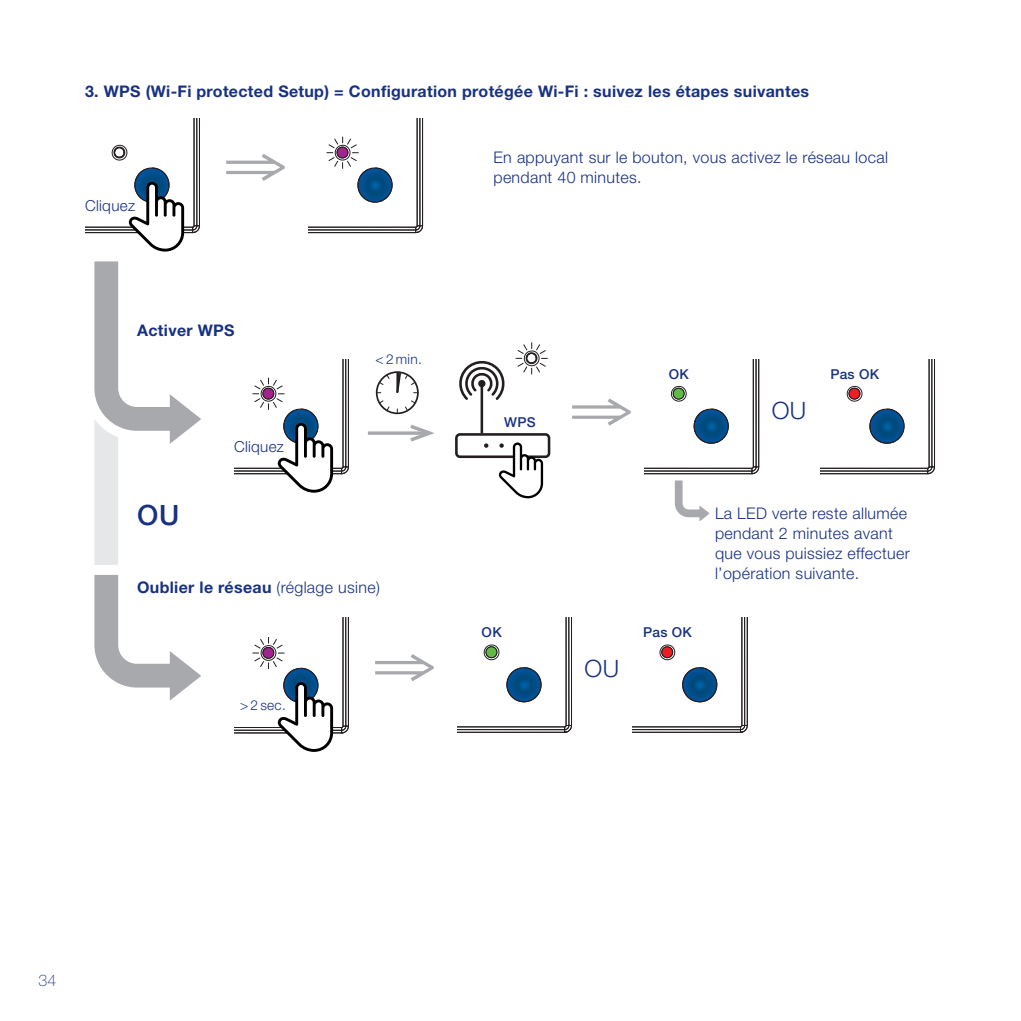
<style>
.page{position:relative;width:1021px;height:1021px;background:#fff}
.page>*{position:absolute;margin:0;border:0;box-sizing:border-box;transform-origin:0 0}
.body{font:500 28px "Helvetica Neue LT Std";color:#183181}
.body-2{font:300 24px "Helvetica Neue LT Std";color:#183181}
.body-3{font:300 16px/20px "Helvetica Neue LT Std";letter-spacing:.02em;color:#183181}
.T3{font:700 16px "Helvetica Neue LT Std";letter-spacing:.02em;color:#183181}
.t1{font:100 16px "Helvetica Neue LT Std";color:#183181}
.body-4{font:300 15.2px "Helvetica Neue LT Std";letter-spacing:.02em;color:#183181}
.body-5{font:500 13.6px "Helvetica Neue LT Std";letter-spacing:.02em;color:#183181}
.body-6{font:300 13.6px "Helvetica Neue LT Std";letter-spacing:.02em;color:#183181}
.s1{font-weight:300}
</style>
<div class="page">
<div style="left:94px;top:492px;width:24px;height:68px;background:#e6e7e9"></div>
<svg style="left:234px;top:617px;width:115px;height:135px"></svg>
<svg style="left:375px;top:654px;width:59px;height:27px"></svg>
<svg style="left:515px;top:342px;width:33px;height:33px"></svg>
<svg style="left:457px;top:617px;width:115px;height:116px"></svg>
<div style="left:486px;top:646px;width:11px;height:11px;background:#60bb46;border-radius:50%"></div>
<div style="left:485px;top:646px;width:12px;height:12px;border:1px solid #231f20;border-radius:50%"></div>
<svg style="left:820px;top:359px;width:115px;height:115px"></svg>
<div style="left:849px;top:388px;width:10px;height:11px;background:#ee1d23;border-radius:50%"></div>
<div style="left:848px;top:388px;width:12px;height:11px;border:1px solid #231f20;border-radius:50%"></div>
<svg style="left:633px;top:617px;width:115px;height:116px"></svg>
<div style="left:661px;top:646px;width:11px;height:11px;background:#ee1d23;border-radius:50%"></div>
<div style="left:661px;top:646px;width:12px;height:12px;border:1px solid #231f20;border-radius:50%"></div>
<svg style="left:572px;top:398px;width:58px;height:28px"></svg>
<div style="left:455px;top:433px;width:95px;height:25px;border:3px solid #231f20;border-radius:4px"></div>
<svg style="left:484px;top:443px;width:4px;height:5px"></svg>
<svg style="left:459px;top:361px;width:46px;height:41px"></svg>
<hr style="left:480px;top:383px;width:3px;height:50px;background:#231f20">
<svg style="left:499px;top:442px;width:44px;height:56px"></svg>
<svg style="left:85px;top:118px;width:350px;height:374px"></svg>
<svg style="left:94px;top:560px;width:107px;height:141px"></svg>
<svg style="left:644px;top:359px;width:115px;height:162px"></svg>
<p class="T3" style="left:85px;top:81px;width:725px">3. WPS (Wi-Fi protected Setup) = Configuration protégée Wi-Fi : suivez les étapes suivantes</p>
<p class="body-4" style="left:85px;top:196px;width:51px">Cliquez</p>
<p class="T3" style="left:137px;top:320px;width:99px">Activer WPS</p>
<p class="body" style="left:137px;top:498px;width:44px">OU</p>
<p class="body-4" style="left:234px;top:437px;width:51px">Cliquez</p>
<p class="body-6" style="left:375px;top:350px;width:48px">&lt; 2 min.</p>
<p class="T3" style="left:137px;top:577px;width:244px">Oublier le réseau <span class="s1">(réglage usine)</span></p>
<p class="body-6" style="left:240px;top:696px;width:47px">&gt; 2 sec.</p>
<p class="body-3" style="left:493px;top:147px;width:396px">En appuyant sur le bouton, vous activez le réseau local pendant 40 minutes.</p>
<p class="body-5" style="left:504px;top:413px;width:33px">WPS</p>
<p class="body-5" style="left:481px;top:624px;width:22px">OK</p>
<p class="body-5" style="left:669px;top:366px;width:22px">OK</p>
<p class="body-2" style="left:771px;top:395px;width:36px">OU</p>
<p class="body-5" style="left:830px;top:366px;width:50px">Pas OK</p>
<p class="body-2" style="left:584px;top:654px;width:36px">OU</p>
<p class="body-5" style="left:643px;top:624px;width:50px">Pas OK</p>
<p class="body-3" style="left:715px;top:503px;width:196px">La LED verte reste allumée pendant 2 minutes avant que vous puissiez effectuer l’opération suivante.</p>
<p class="t1" style="left:39px;top:970px;width:19px">34</p>
</div>
